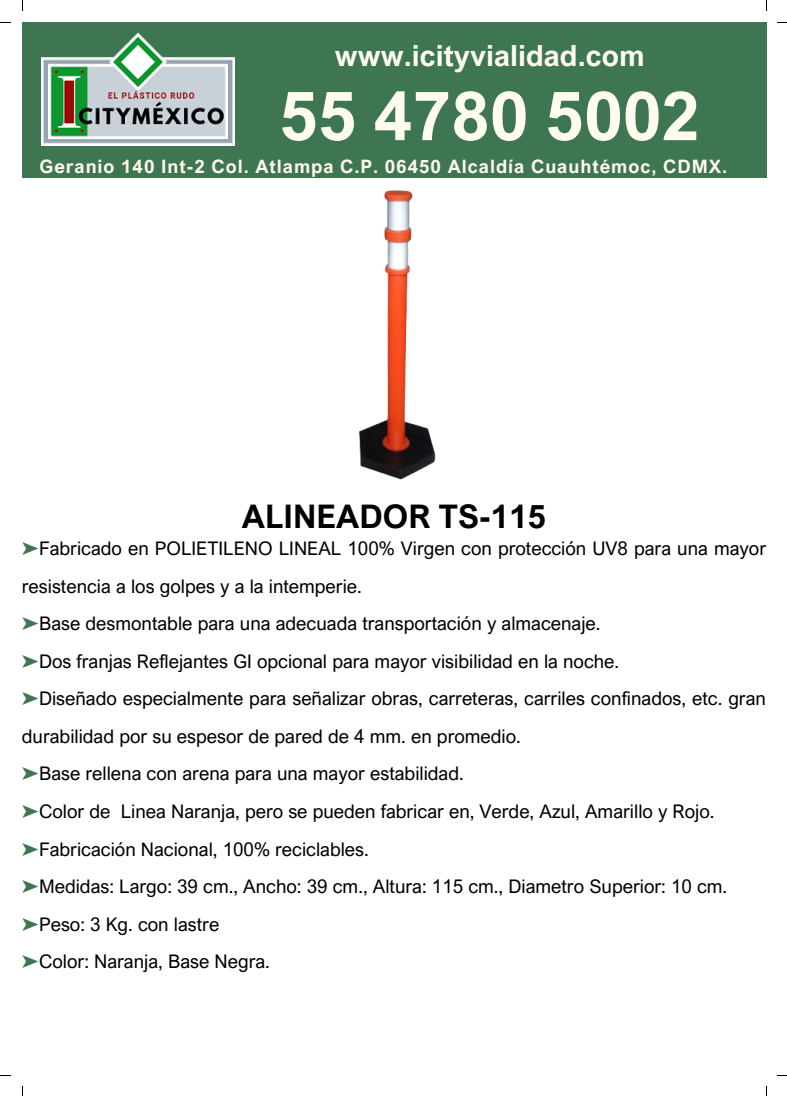
<style>
.page{position:relative;width:787px;height:1096px;background:#fff}
.page>*{position:absolute;margin:0;border:0;box-sizing:border-box;transform-origin:0 0}
.t1{font:700 68px "Arial Nova";color:#fffbef}
.t2{font:700 32.5px "Arial Nova";color:#000}
.t3{font:700 29.12px "Arial Nova";color:#fffbef}
.t4{font:18.75px/37.5px "Arial Nova";color:#000}
.t5{font:700 18.5px "Arial Nova";letter-spacing:.05em;color:#fffbef}
.s1{font-family:"Free Serif";color:#3f7652}
</style>
<div class="page">
<img style="left:359px;top:190px;width:77px;height:290px">
<div style="left:22px;top:22px;width:744px;height:155px;background:#3f7652"></div>
<img style="left:42px;top:32px;width:193px;height:113px">
<h3 class="t3" style="left:335px;top:38px;width:311px">www.icityvialidad.com</h3>
<h1 class="t1" style="left:280px;top:73px;width:422px">55 4780 5002</h1>
<p class="t5" style="left:39px;top:154px;width:689px">Geranio 140 Int-2 Col. Atlampa C.P. 06450 Alcaldía Cuauhtémoc, CDMX.</p>
<h2 class="t2" style="left:242px;top:495px;width:306px">ALINEADOR TS-115</h2>
<p class="t4" style="left:22px;top:529px;width:746px"><span class="s1">➤</span>Fabricado en POLIETILENO LINEAL 100% Virgen con protección UV8 para una mayor resistencia a los golpes y a la intemperie.<br><span class="s1">➤</span>Base desmontable para una adecuada transportación y almacenaje.<br><span class="s1">➤</span>Dos franjas Reflejantes GI opcional para mayor visibilidad en la noche.<br><span class="s1">➤</span>Diseñado especialmente para señalizar obras, carreteras, carriles confinados, etc. gran durabilidad por su espesor de pared de 4 mm. en promedio.<br><span class="s1">➤</span>Base rellena con arena para una mayor estabilidad.<br><span class="s1">➤</span>Color de Linea Naranja, pero se pueden fabricar en, Verde, Azul, Amarillo y Rojo. <span class="s1">➤</span>Fabricación Nacional, 100% reciclables.<br><span class="s1">➤</span>Medidas: Largo: 39 cm., Ancho: 39 cm., Altura: 115 cm., Diametro Superior: 10 cm. <span class="s1">➤</span>Peso: 3 Kg. con lastre<br><span class="s1">➤</span>Color: Naranja, Base Negra.</p>
</div>
